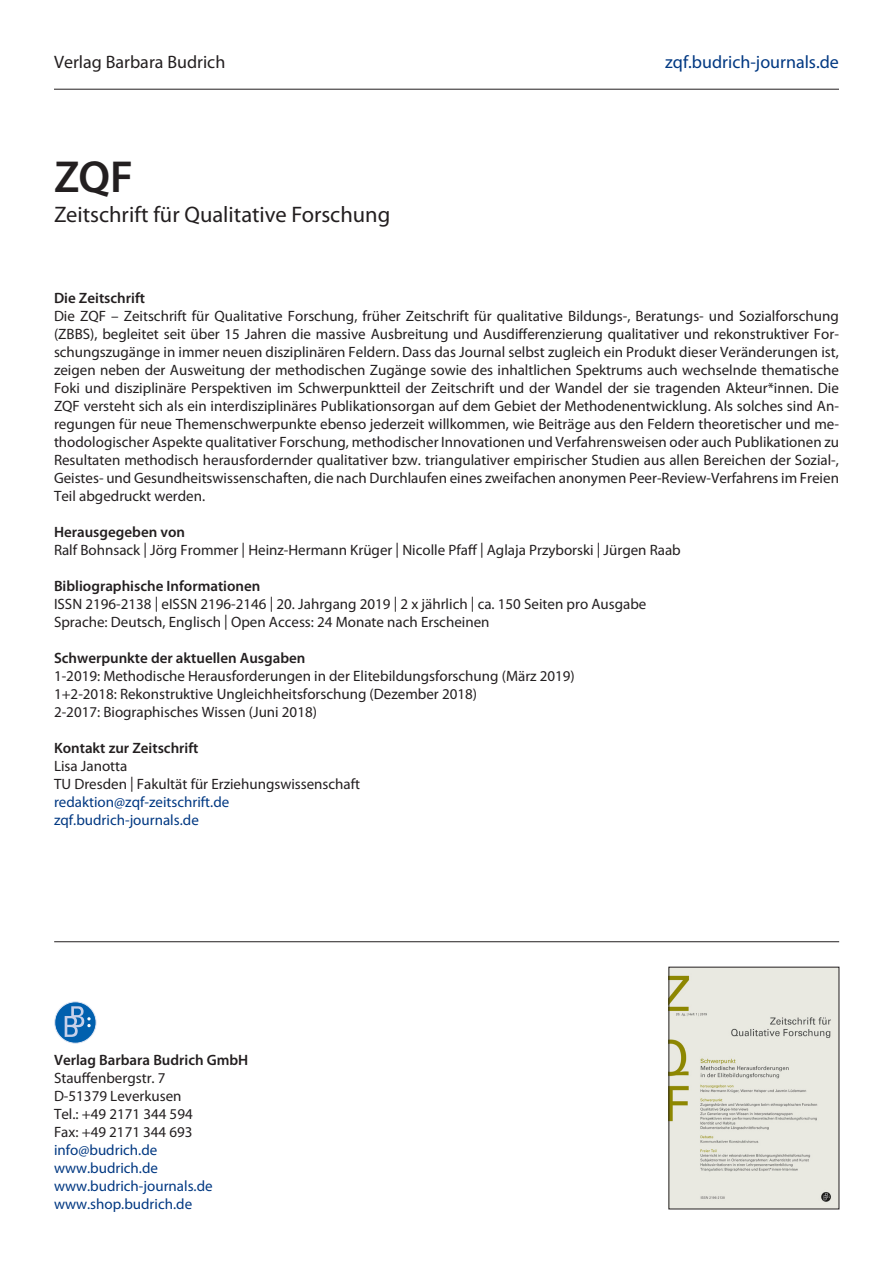
<style>
.page{position:relative;width:893px;height:1263px;background:#fff}
.page>*{position:absolute;margin:0;border:0;box-sizing:border-box;transform-origin:0 0}
.t1{font:600 45px "Myriad Pro";color:#231f20}
.t2{font:22.5px "Myriad Pro";color:#231f20}
.t3{font:18px "Myriad Pro";color:#003882}
.t4{font:18px "Myriad Pro";color:#231f20}
.t5{font:15px/18px "Myriad Pro";color:#231f20;text-align:justify}
.t6{font:600 15px "Myriad Pro";color:#231f20}
.t7{font:15px "Myriad Pro";color:#003882}
</style>
<div class="page">
<img style="left:671px;top:969px;width:166px;height:238px">
<hr style="left:54px;top:89px;width:785px;height:1px;background:#231f20">
<hr style="left:54px;top:941px;width:785px;height:1px;background:#231f20">
<div style="left:55px;top:1002px;width:41px;height:41px;background:#0160ae;border-radius:50%"></div>
<div style="left:54px;top:1001px;width:42px;height:42px;border:1px solid #e0e6f3;border-radius:50%"></div>
<svg style="left:65px;top:1006px;width:26px;height:31px"></svg>
<p class="t4" style="left:54px;top:50px;width:173px">Verlag Barbara Budrich</p>
<p class="t3" style="left:665px;top:50px;width:175px">zqf.budrich-journals.de</p>
<p class="t1" style="left:54px;top:148px;width:81px">ZQF</p>
<p class="t2" style="left:54px;top:201px;width:338px">Zeitschrift für Qualitative Forschung</p>
<p class="t6" style="left:54px;top:288px;width:93px">Die Zeitschrift</p>
<p class="t5" style="left:54px;top:306px;width:786px">Die ZQF – Zeitschrift für Qualitative Forschung, früher Zeitschrift für qualitative Bildungs-, Beratungs- und Sozialforschung (ZBBS), begleitet seit über 15 Jahren die massive Ausbreitung und Ausdifferenzierung qualitativer und rekonstruktiver For&shy;schungszugänge in immer neuen disziplinären Feldern. Dass das Journal selbst zugleich ein Produkt dieser Veränderungen ist, zeigen neben der Ausweitung der methodischen Zugänge sowie des inhaltlichen Spektrums auch wechselnde thematische Foki und disziplinäre Perspektiven im Schwerpunktteil der Zeitschrift und der Wandel der sie tragenden Akteur*innen. Die ZQF versteht sich als ein interdisziplinäres Publikationsorgan auf dem Gebiet der Methodenentwicklung. Als solches sind An&shy;regungen für neue Themenschwerpunkte ebenso jederzeit willkommen, wie Beiträge aus den Feldern theoretischer und me&shy;thodologischer Aspekte qualitativer Forschung, methodischer Innovationen und Verfahrensweisen oder auch Publikationen zu Resultaten methodisch herausfordernder qualitativer bzw. triangulativer empirischer Studien aus allen Bereichen der Sozial-, Geistes- und Gesundheitswissenschaften, die nach Durchlaufen eines zweifachen anonymen Peer-Review-Verfahrens im Freien Teil abgedruckt werden.</p>
<p class="t6" style="left:54px;top:522px;width:133px">Herausgegeben von</p>
<p class="t5" style="left:54px;top:540px;width:628px">Ralf Bohnsack | Jörg Frommer | Heinz-Hermann Krüger | Nicolle Pfaff | Aglaja Przyborski | Jürgen Raab</p>
<p class="t6" style="left:54px;top:576px;width:208px">Bibliographische Informationen</p>
<p class="t5" style="left:54px;top:594px;width:594px">ISSN 2196-2138 | eISSN 2196-2146 | 20. Jahrgang 2019 | 2 x jährlich | ca. 150 Seiten pro Ausgabe</p>
<p class="t5" style="left:54px;top:612px;width:437px">Sprache: Deutsch, Englisch | Open Access: 24 Monate nach Erscheinen</p>
<p class="t6" style="left:54px;top:648px;width:253px">Schwerpunkte der aktuellen Ausgaben</p>
<p class="t5" style="left:54px;top:666px;width:522px">1-2019: Methodische Herausforderungen in der Elitebildungsforschung (März 2019)</p>
<p class="t5" style="left:54px;top:684px;width:425px">1+2-2018: Rekonstruktive Ungleichheitsforschung (Dezember 2018)</p>
<p class="t5" style="left:54px;top:702px;width:264px">2-2017: Biographisches Wissen (Juni 2018)</p>
<p class="t6" style="left:54px;top:738px;width:146px">Kontakt zur Zeitschrift</p>
<p class="t5" style="left:54px;top:756px;width:75px">Lisa Janotta</p>
<p class="t5" style="left:54px;top:774px;width:308px">TU Dresden | Fakultät für Erziehungswissenschaft</p>
<p class="t7" style="left:54px;top:792px;width:177px">redaktion@zqf-zeitschrift.de</p>
<p class="t7" style="left:54px;top:810px;width:146px">zqf.budrich-journals.de</p>
<p class="t6" style="left:54px;top:1050px;width:196px">Verlag Barbara Budrich GmbH</p>
<p class="t5" style="left:54px;top:1069px;width:113px">Stauffenbergstr. 7</p>
<p class="t5" style="left:54px;top:1087px;width:129px">D-51379 Leverkusen</p>
<p class="t5" style="left:54px;top:1105px;width:140px">Tel.: +49 2171 344 594</p>
<p class="t5" style="left:54px;top:1123px;width:140px">Fax: +49 2171 344 693</p>
<p class="t7" style="left:54px;top:1141px;width:105px">info@budrich.de</p>
<p class="t7" style="left:54px;top:1159px;width:106px">www.budrich.de</p>
<p class="t7" style="left:54px;top:1177px;width:160px">www.budrich-journals.de</p>
<p class="t7" style="left:54px;top:1195px;width:140px">www.shop.budrich.de</p>
</div>
